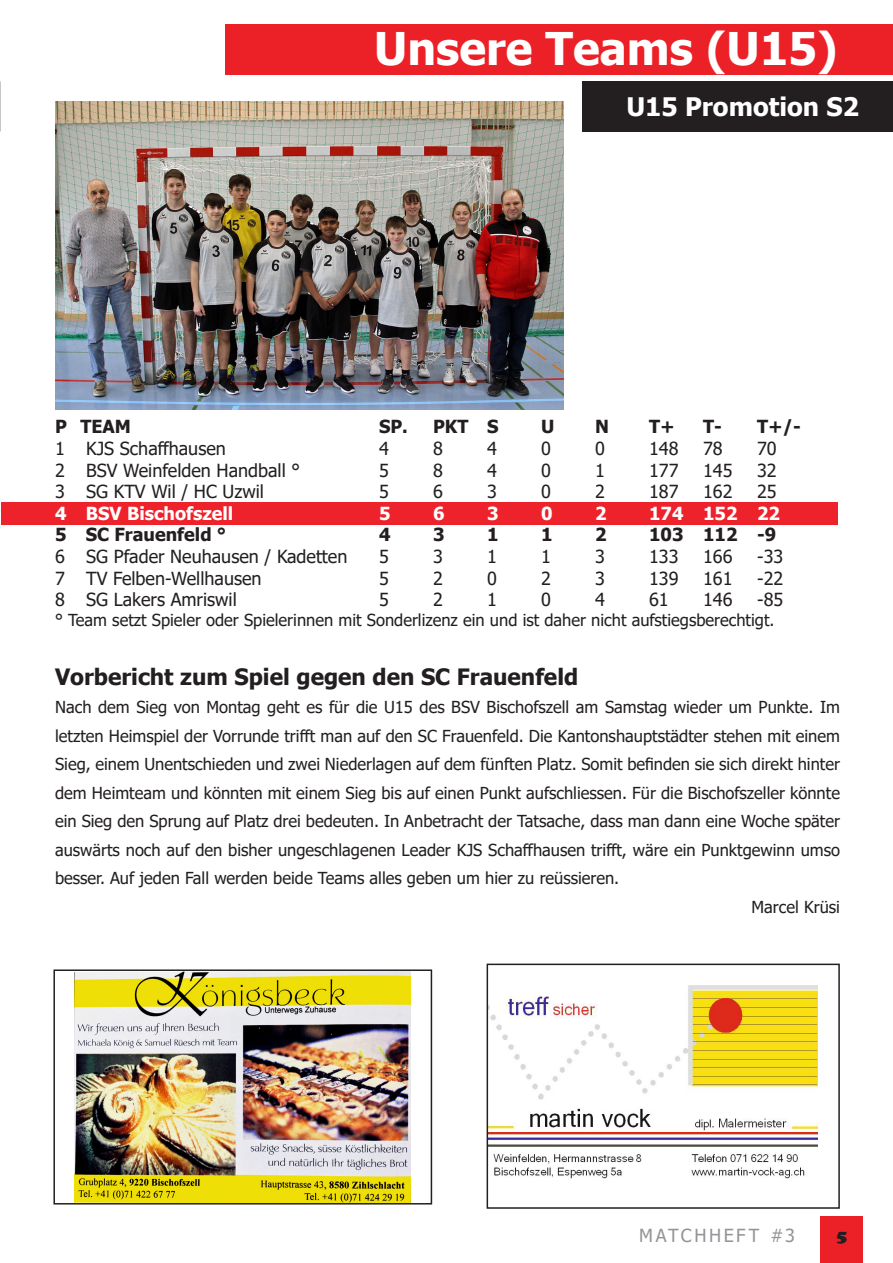
<style>
.page{position:relative;width:893px;height:1263px;background:#fff}
.page>*{position:absolute;margin:0;border:0;box-sizing:border-box;transform-origin:0 0}
.t1{font:700 45px "Tahoma";color:#fff}
.t2{font:700 25.5px "Tahoma";color:#fff}
.Bericht_Titel{font:700 22.5px "Tahoma";color:#231f20}
.Tabelle{font:18px "Tahoma";color:#231f20}
.Tabelle-2{font:700 18px "Tahoma";color:#231f20}
.TabelleBSV{font:700 18px "Tahoma";color:#fff}
.t3{font:18px "Tahoma";letter-spacing:.14em;color:#939598}
.t4{font:900 18px "Cooper";color:#231f20}
.Vorbericht{font:16.5px/28.5px "Tahoma";color:#231f20;text-align:justify}
</style>
<div class="page">
<img style="left:75px;top:972px;width:336px;height:229px">
<div style="left:53px;top:969px;width:379px;height:235px;border:2px solid #231f20"></div>
<div style="left:821px;top:1216px;width:42px;height:47px;background:#ec2128"></div>
<div style="left:1px;top:502px;width:836px;height:22px;background:#ee222b"></div>
<div style="left:225px;top:24px;width:668px;height:50px;background:#ec2128"></div>
<div style="left:582px;top:81px;width:311px;height:50px;background:#231f20"></div>
<img style="left:56px;top:101px;width:507px;height:308px">
<img style="left:490px;top:985px;width:327px;height:194px">
<div style="left:487px;top:963px;width:353px;height:246px;border:2px solid #231f20"></div>
<p class="t1" style="left:374px;top:17px;width:465px">Unsere Teams (U15)</p>
<p class="t2" style="left:626px;top:88px;width:234px">U15 Promotion S2</p>
<p class="Tabelle-2" style="left:55px;top:414px;width:77px">P TEAM</p>
<p class="Tabelle-2" style="left:379px;top:414px;width:121px">SP. PKT S</p>
<p class="Tabelle-2" style="left:541px;top:414px;width:15px">U</p>
<p class="Tabelle-2" style="left:595px;top:414px;width:15px">N</p>
<p class="Tabelle-2" style="left:649px;top:414px;width:27px">T+</p>
<p class="Tabelle-2" style="left:703px;top:414px;width:20px">T-</p>
<p class="Tabelle-2" style="left:757px;top:414px;width:45px">T+/-</p>
<p class="Tabelle" style="left:55px;top:436px;width:172px">1 KJS Schaffhausen</p>
<p class="Tabelle" style="left:379px;top:436px;width:11px">4</p>
<p class="Tabelle" style="left:433px;top:436px;width:11px">8</p>
<p class="Tabelle" style="left:487px;top:436px;width:11px">4</p>
<p class="Tabelle" style="left:541px;top:436px;width:11px">0</p>
<p class="Tabelle" style="left:595px;top:436px;width:11px">0</p>
<p class="Tabelle" style="left:649px;top:436px;width:31px">148</p>
<p class="Tabelle" style="left:703px;top:436px;width:21px">78</p>
<p class="Tabelle" style="left:757px;top:436px;width:21px">70</p>
<p class="Tabelle" style="left:55px;top:458px;width:246px">2 BSV Weinfelden Handball °</p>
<p class="Tabelle" style="left:379px;top:458px;width:11px">5</p>
<p class="Tabelle" style="left:433px;top:458px;width:11px">8</p>
<p class="Tabelle" style="left:487px;top:458px;width:11px">4</p>
<p class="Tabelle" style="left:541px;top:458px;width:11px">0</p>
<p class="Tabelle" style="left:595px;top:458px;width:11px">1</p>
<p class="Tabelle" style="left:649px;top:458px;width:31px">177</p>
<p class="Tabelle" style="left:703px;top:458px;width:31px">145</p>
<p class="Tabelle" style="left:757px;top:458px;width:21px">32</p>
<p class="Tabelle" style="left:55px;top:480px;width:210px">3 SG KTV Wil / HC Uzwil</p>
<p class="Tabelle" style="left:379px;top:480px;width:11px">5</p>
<p class="Tabelle" style="left:433px;top:480px;width:11px">6</p>
<p class="Tabelle" style="left:487px;top:480px;width:11px">3</p>
<p class="Tabelle" style="left:541px;top:480px;width:11px">0</p>
<p class="Tabelle" style="left:595px;top:480px;width:11px">2</p>
<p class="Tabelle" style="left:649px;top:480px;width:31px">187</p>
<p class="Tabelle" style="left:703px;top:480px;width:31px">162</p>
<p class="Tabelle" style="left:757px;top:480px;width:21px">25</p>
<p class="TabelleBSV" style="left:55px;top:501px;width:180px">4 BSV Bischofszell</p>
<p class="TabelleBSV" style="left:379px;top:501px;width:13px">5</p>
<p class="TabelleBSV" style="left:433px;top:501px;width:13px">6</p>
<p class="TabelleBSV" style="left:487px;top:501px;width:13px">3</p>
<p class="TabelleBSV" style="left:541px;top:501px;width:13px">0</p>
<p class="TabelleBSV" style="left:595px;top:501px;width:13px">2</p>
<p class="TabelleBSV" style="left:649px;top:501px;width:132px">174 152 22</p>
<p class="Tabelle-2" style="left:55px;top:522px;width:173px">5 SC Frauenfeld °</p>
<p class="Tabelle-2" style="left:379px;top:522px;width:13px">4</p>
<p class="Tabelle-2" style="left:433px;top:522px;width:13px">3</p>
<p class="Tabelle-2" style="left:487px;top:522px;width:13px">1</p>
<p class="Tabelle-2" style="left:541px;top:522px;width:13px">1</p>
<p class="Tabelle-2" style="left:595px;top:522px;width:13px">2</p>
<p class="Tabelle-2" style="left:649px;top:522px;width:129px">103 112 -9</p>
<p class="Tabelle" style="left:55px;top:544px;width:294px">6 SG Pfader Neuhausen / Kadetten</p>
<p class="Tabelle" style="left:379px;top:544px;width:11px">5</p>
<p class="Tabelle" style="left:433px;top:544px;width:11px">3</p>
<p class="Tabelle" style="left:487px;top:544px;width:11px">1</p>
<p class="Tabelle" style="left:541px;top:544px;width:11px">1</p>
<p class="Tabelle" style="left:595px;top:544px;width:11px">3</p>
<p class="Tabelle" style="left:649px;top:544px;width:31px">133</p>
<p class="Tabelle" style="left:703px;top:544px;width:31px">166</p>
<p class="Tabelle" style="left:757px;top:544px;width:28px">-33</p>
<p class="Tabelle" style="left:55px;top:566px;width:208px">7 TV Felben-Wellhausen</p>
<p class="Tabelle" style="left:379px;top:566px;width:11px">5</p>
<p class="Tabelle" style="left:433px;top:566px;width:11px">2</p>
<p class="Tabelle" style="left:487px;top:566px;width:11px">0</p>
<p class="Tabelle" style="left:541px;top:566px;width:11px">2</p>
<p class="Tabelle" style="left:595px;top:566px;width:11px">3</p>
<p class="Tabelle" style="left:649px;top:566px;width:31px">139</p>
<p class="Tabelle" style="left:703px;top:566px;width:31px">161</p>
<p class="Tabelle" style="left:757px;top:566px;width:28px">-22</p>
<p class="Tabelle" style="left:55px;top:588px;width:183px">8 SG Lakers Amriswil</p>
<p class="Tabelle" style="left:379px;top:588px;width:11px">5</p>
<p class="Tabelle" style="left:433px;top:588px;width:11px">2</p>
<p class="Tabelle" style="left:487px;top:588px;width:11px">1</p>
<p class="Tabelle" style="left:541px;top:588px;width:11px">0</p>
<p class="Tabelle" style="left:595px;top:588px;width:11px">4</p>
<p class="Tabelle" style="left:649px;top:588px;width:21px">61</p>
<p class="Tabelle" style="left:703px;top:588px;width:31px">146</p>
<p class="Tabelle" style="left:757px;top:588px;width:28px">-85</p>
<p class="Vorbericht" style="left:55px;top:607px;width:721px">° Team setzt Spieler oder Spielerinnen mit Sonderlizenz ein und ist daher nicht aufstiegsberechtigt.</p>
<p class="Bericht_Titel" style="left:55px;top:661px;width:525px">Vorbericht zum Spiel gegen den SC Frauenfeld</p>
<p class="Vorbericht" style="left:55px;top:694px;width:786px">Nach dem Sieg von Montag geht es für die U15 des BSV Bischofszell am Samstag wieder um Punkte. Im letzten Heimspiel der Vorrunde trifft man auf den SC Frauenfeld. Die Kantonshauptstädter stehen mit einem Sieg, einem Unentschieden und zwei Niederlagen auf dem fünften Platz. Somit befinden sie sich direkt hinter dem Heimteam und könnten mit einem Sieg bis auf einen Punkt aufschliessen. Für die Bischofszeller könnte ein Sieg den Sprung auf Platz drei bedeuten. In Anbetracht der Tatsache, dass man dann eine Woche später auswärts noch auf den bisher ungeschlagenen Leader KJS Schaffhausen trifft, wäre ein Punktgewinn umso besser. Auf jeden Fall werden beide Teams alles geben um hier zu reüssieren.</p>
<p class="Vorbericht" style="left:752px;top:893px;width:90px">Marcel Krüsi</p>
<p class="t3" style="left:639px;top:1223px;width:157px">MATCHHEFT #3</p>
<p class="t4" style="left:836px;top:1225px;width:12px">5</p>
</div>
